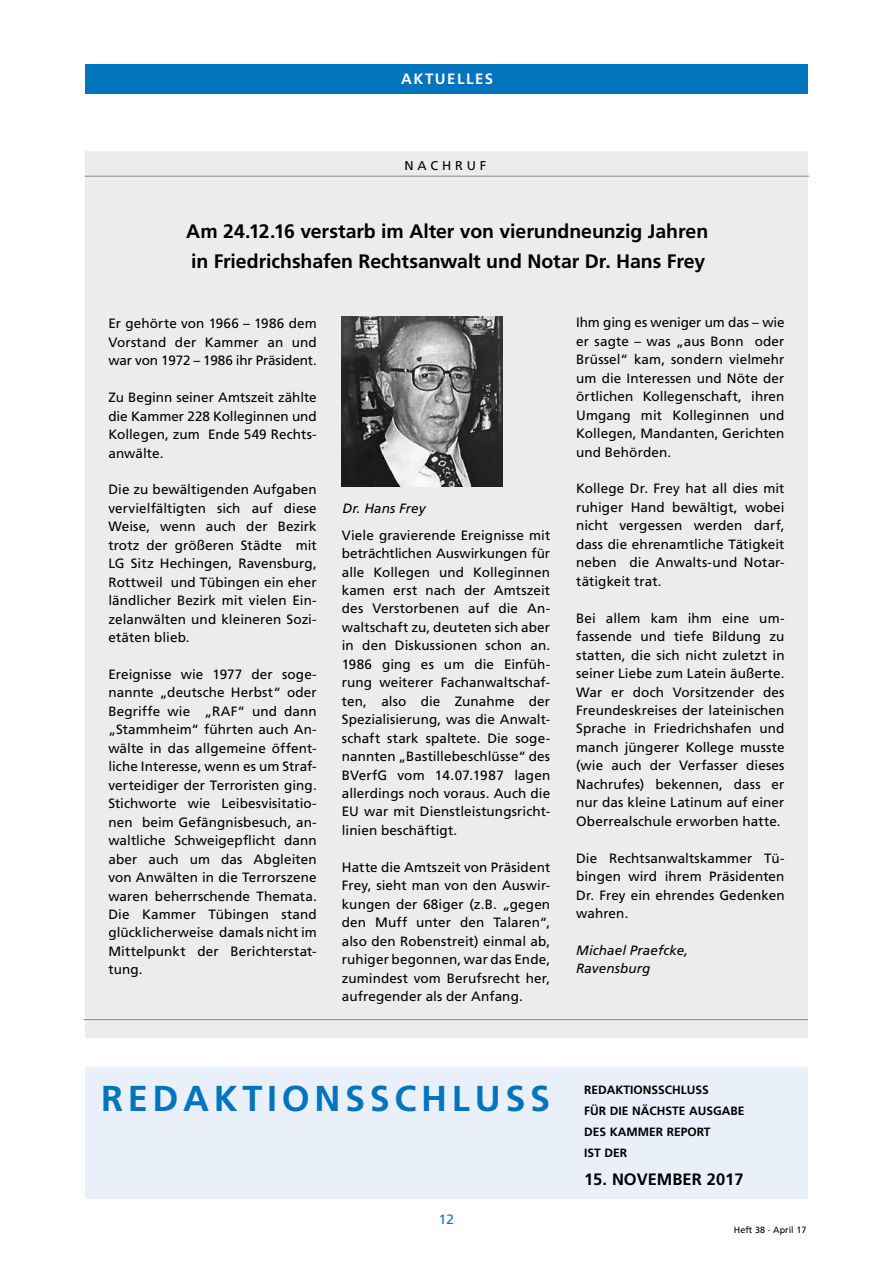
<style>
.page{position:relative;width:893px;height:1263px;background:#fff}
.page>*{position:absolute;margin:0;border:0;box-sizing:border-box;transform-origin:0 0}
.t1{font:700 36px "Frutiger";letter-spacing:.13em;color:#0075be}
.t2{font:700 19.5px/30px "Frutiger";letter-spacing:-.005em;color:#000}
.t3{font:700 16.5px "Frutiger";color:#000}
.t4{font:700 15px "Frutiger";letter-spacing:.1em;color:#fff}
.t5{font:13.5px/18.5px "Frutiger";letter-spacing:.005em;color:#000;text-align:justify}
.t6{font:italic 13.5px/18.5px "Frutiger";letter-spacing:.01em;color:#000}
.t7{font:13.5px "Frutiger";color:#0075be}
.t8{font:12.75px "Frutiger";letter-spacing:.3em;color:#000}
.t9{font:700 12px/21px "Frutiger";color:#000}
.t10{font:9px "Frutiger";color:#000}
</style>
<div class="page">
<div style="left:85px;top:152px;width:723px;height:885px;background:#ececed"></div>
<div style="left:85px;top:64px;width:723px;height:30px;background:#0075be"></div>
<img style="left:342px;top:317px;width:161px;height:170px">
<hr style="left:85px;top:176px;width:724px;height:1px;background:#878786">
<div style="left:85px;top:1067px;width:723px;height:131px;background:#e9f0fa"></div>
<hr style="left:84px;top:1019px;width:724px;height:1px;background:#878786">
<p class="t4" style="left:401px;top:70px;width:94px">AKTUELLES</p>
<p class="t8" style="left:405px;top:158px;width:83px">NACHRUF</p>
<h2 class="t2" style="left:186px;top:216px;width:524px">Am 24.12.16 verstarb im Alter von vierundneunzig Jahren in Friedrichshafen Rechtsanwalt und Notar Dr. Hans Frey</h2>
<p class="t5" style="left:108px;top:314px;width:210px">Er gehörte von 1966 – 1986 dem Vorstand der Kammer an und war von 1972 – 1986 ihr Präsident.</p>
<p class="t5" style="left:108px;top:388px;width:210px">Zu Beginn seiner Amtszeit zählte die Kammer 228 Kolleginnen und Kollegen, zum Ende 549 Rechts&shy;anwälte.</p>
<p class="t5" style="left:108px;top:480px;width:210px">Die zu bewältigenden Aufgaben vervielfältigten sich auf diese Weise, wenn auch der Bezirk trotz der größeren Städte mit LG Sitz Hechingen, Ravensburg, Rottweil und Tübingen ein eher ländlicher Bezirk mit vielen Ein&shy;zelanwälten und kleineren Sozi&shy;etäten blieb.</p>
<p class="t5" style="left:108px;top:665px;width:210px">Ereignisse wie 1977 der soge&shy;nannte „deutsche Herbst“ oder Begriffe wie „RAF“ und dann „Stammheim“ führten auch An&shy;wälte in das allgemeine öffent&shy;liche Interesse, wenn es um Straf&shy;verteidiger der Terroristen ging.<br>Stichworte wie Leibesvisitatio&shy;nen beim Gefängnisbesuch, an&shy;waltliche Schweigepflicht dann aber auch um das Abgleiten von Anwälten in die Terrorszene waren beherrschende Themata.<br>Die Kammer Tübingen stand glücklicherweise damals nicht im Mittelpunkt der Berichterstat&shy;tung.</p>
<p class="t6" style="left:342px;top:499px;width:85px">Dr. Hans Frey</p>
<p class="t5" style="left:342px;top:526px;width:210px">Viele gravierende Ereignisse mit beträchtlichen Auswirkungen für alle Kollegen und Kolleginnen kamen erst nach der Amtszeit des Verstorbenen auf die An&shy;waltschaft zu, deuteten sich aber in den Diskussionen schon an.<br>1986 ging es um die Einfüh&shy;rung weiterer Fachanwaltschaf&shy;ten, also die Zunahme der Spezialisierung, was die Anwalt&shy;schaft stark spaltete. Die soge&shy;nannten „Bastillebeschlüsse“ des BVerfG vom 14.07.1987 lagen allerdings noch voraus. Auch die EU war mit Dienstleistungsricht&shy;linien beschäftigt.</p>
<p class="t5" style="left:342px;top:858px;width:210px">Hatte die Amtszeit von Präsident Frey, sieht man von den Auswir&shy;kungen der 68iger (z.B. „gegen den Muff unter den Talaren“, also den Robenstreit) einmal ab, ruhiger begonnen, war das Ende, zumindest vom Berufsrecht her, aufregender als der Anfang.</p>
<p class="t5" style="left:576px;top:313px;width:210px">Ihm ging es weniger um das – wie er sagte – was „aus Bonn oder Brüssel“ kam, sondern vielmehr um die Interessen und Nöte der örtlichen Kollegenschaft, ihren Umgang mit Kolleginnen und Kollegen, Mandanten, Gerichten und Behörden.</p>
<p class="t5" style="left:576px;top:479px;width:210px">Kollege Dr. Frey hat all dies mit ruhiger Hand bewältigt, wobei nicht vergessen werden darf, dass die ehrenamtliche Tätigkeit neben die Anwalts-und Notar&shy;tätigkeit trat.</p>
<p class="t5" style="left:576px;top:609px;width:210px">Bei allem kam ihm eine um&shy;fassende und tiefe Bildung zu statten, die sich nicht zuletzt in seiner Liebe zum Latein äußerte.<br>War er doch Vorsitzender des Freundeskreises der lateinischen Sprache in Friedrichshafen und manch jüngerer Kollege musste (wie auch der Verfasser dieses Nachrufes) bekennen, dass er nur das kleine Latinum auf einer Oberrealschule erworben hatte.</p>
<p class="t5" style="left:576px;top:848px;width:210px">Die Rechtsanwaltskammer Tü&shy;bingen wird ihrem Präsidenten Dr. Frey ein ehrendes Gedenken wahren.</p>
<p class="t6" style="left:576px;top:941px;width:114px">Michael Praefcke,<br>Ravensburg</p>
<h1 class="t1" style="left:101px;top:1077px;width:450px">REDAKTIONSSCHLUSS</h1>
<p class="t7" style="left:439px;top:1211px;width:17px">12</p>
<p class="t9" style="left:584px;top:1079px;width:162px">REDAKTIONSSCHLUSS<br>FÜR DIE NÄCHSTE AUSGABE<br>DES KAMMER REPORT<br>IST DER</p>
<p class="t3" style="left:584px;top:1170px;width:161px">15. NOVEMBER 2017</p>
<p class="t10" style="left:734px;top:1225px;width:74px">Heft 38 . April 17</p>
</div>
